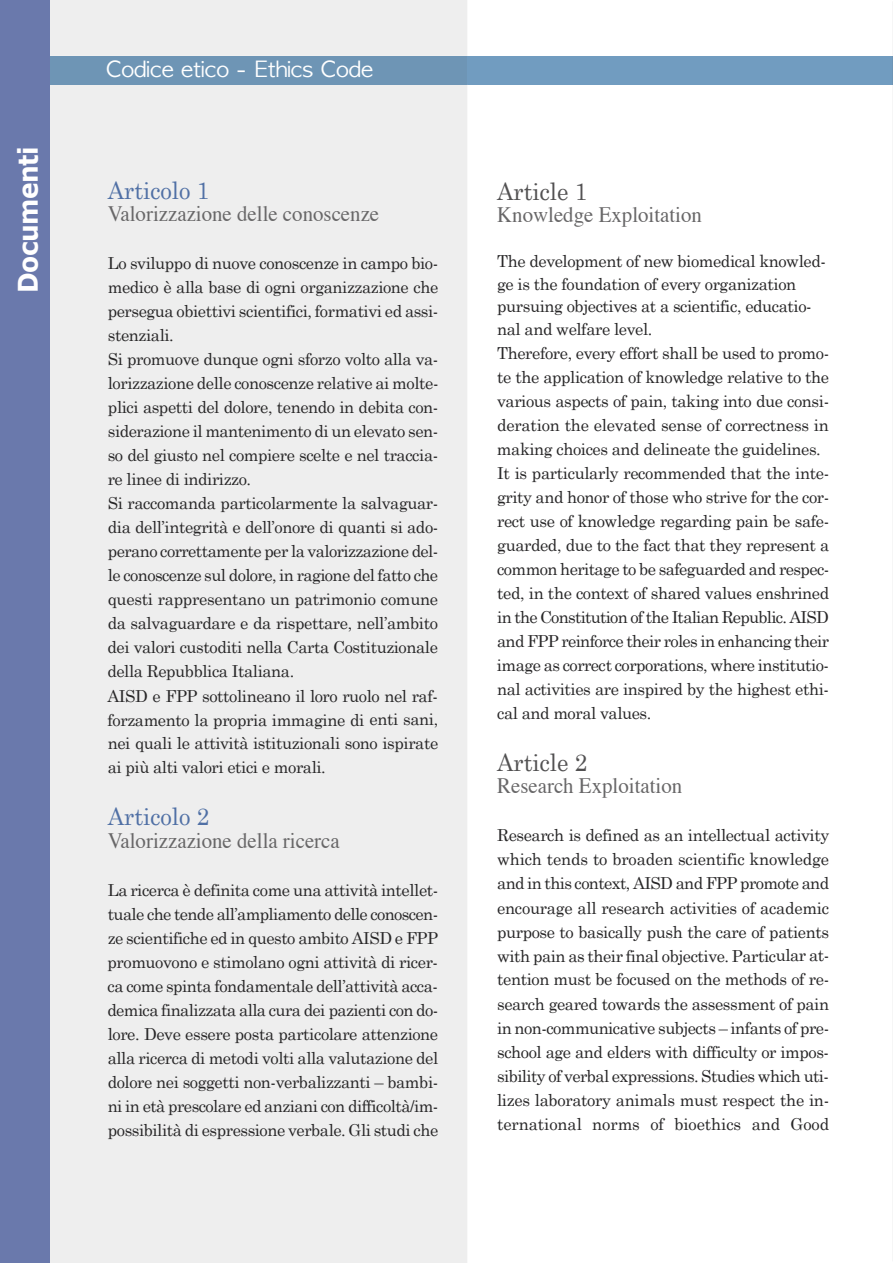
<style>
.page{position:relative;width:893px;height:1263px;background:#fff}
.page>*{position:absolute;margin:0;border:0;box-sizing:border-box;transform-origin:0 0}
.t1{font:700 27px "Verdana";letter-spacing:-.02em;color:#fff;scale:.92 1}
.t2{font:24px "Century Schoolbook";color:#5070a5;scale:.95 1}
.t3{font:24px "Century Schoolbook";color:#525152;scale:.95 1}
.t4{font:22.05px "Times";color:#686768;scale:.95 1}
.t5{font:21px "Apple Gothic";letter-spacing:.005em;color:#fff;scale:1.05 1}
.t6{font:16.5px/24px "Century Schoolbook";letter-spacing:-.025em;color:#272627}
</style>
<div class="page">
<div style="left:0;top:56px;width:893px;height:29px;background:#719cc0"></div>
<svg style="left:892px;top:56px;width:1px;height:29px"></svg>
<div style="left:50px;top:0;width:417px;height:1263px;background:#eee"></div>
<div style="left:3px;top:56px;width:464px;height:29px;background:#6e95b5"></div>
<div style="left:0;top:0;width:50px;height:1263px;background:#6a79ac"></div>
<h1 class="t1" style="left:11px;top:293px;width:161px;rotate:-90deg">Documenti</h1>
<p class="t5" style="left:106px;top:58px;width:256px">Codice etico - Ethics Code</p>
<h2 class="t2" style="left:108px;top:175px;width:109px">Articolo 1</h2>
<h3 class="t4" style="left:108px;top:205px;width:287px">Valorizzazione delle conoscenze</h3>
<p class="t6" style="left:107px;top:251px;width:333px">Lo sviluppo di nuove conoscenze in campo bio&shy;medico è alla base di ogni organizzazione che persegua obiettivi scientifici, formativi ed assi&shy;stenziali.<br>Si promuove dunque ogni sforzo volto alla va&shy;lorizzazione delle conoscenze relative ai molte&shy;plici aspetti del dolore, tenendo in debita con&shy;siderazione il mantenimento di un elevato sen&shy;so del giusto nel compiere scelte e nel traccia&shy;re linee di indirizzo.<br>Si raccomanda particolarmente la salvaguar&shy;dia dell’integrità e dell’onore di quanti si ado&shy;perano correttamente per la valorizzazione del&shy;le conoscenze sul dolore, in ragione del fatto che questi rappresentano un patrimonio comune da salvaguardare e da rispettare, nell’ambito dei valori custoditi nella Carta Costituzionale della Repubblica Italiana.<br>AISD e FPP sottolineano il loro ruolo nel raf&shy;forzamento la propria immagine di enti sani, nei quali le attività istituzionali sono ispirate ai più alti valori etici e morali.</p>
<h2 class="t2" style="left:108px;top:802px;width:109px">Articolo 2</h2>
<h3 class="t4" style="left:108px;top:831px;width:246px">Valorizzazione della ricerca</h3>
<p class="t6" style="left:107px;top:877px;width:332px;text-align:justify">La ricerca è definita come una attività intellet&shy;tuale che tende all’ampliamento delle conoscen&shy;ze scientifiche ed in questo ambito AISD e FPP promuovono e stimolano ogni attività di ricer&shy;ca come spinta fondamentale dell’attività acca&shy;demica finalizzata alla cura dei pazienti con do&shy;lore. Deve essere posta particolare attenzione alla ricerca di metodi volti alla valutazione del dolore nei soggetti non-verbalizzanti – bambi&shy;ni in età prescolare ed anziani con difficoltà/im&shy;possibilità di espressione verbale. Gli studi che</p>
<h2 class="t3" style="left:497px;top:176px;width:97px">Article 1</h2>
<h3 class="t4" style="left:497px;top:206px;width:217px">Knowledge Exploitation</h3>
<p class="t6" style="left:497px;top:250px;width:330px;line-height:22.5px">The development of new biomedical knowled&shy;ge is the foundation of every organization pursuing objectives at a scientific, educatio&shy;nal and welfare level.</p>
<p class="t6" style="left:497px;top:341px;width:334px">Therefore, every effort shall be used to promo&shy;te the application of knowledge relative to the various aspects of pain, taking into due consi&shy;deration the elevated sense of correctness in making choices and delineate the guidelines.<br>It is particularly recommended that the inte&shy;grity and honor of those who strive for the cor&shy;rect use of knowledge regarding pain be safe&shy;guarded, due to the fact that they represent a common heritage to be safeguarded and respec&shy;ted, in the context of shared values enshrined in the Constitution of the Italian Republic. AISD and FPP reinforce their roles in enhancing their image as correct corporations, where institutio&shy;nal activities are inspired by the highest ethi&shy;cal and moral values.</p>
<h2 class="t3" style="left:497px;top:747px;width:97px">Article 2</h2>
<h3 class="t4" style="left:497px;top:777px;width:196px">Research Exploitation</h3>
<p class="t6" style="left:497px;top:823px;width:334px;text-align:justify">Research is defined as an intellectual activity which tends to broaden scientific knowledge and in this context, AISD and FPP promote and encourage all research activities of academic purpose to basically push the care of patients with pain as their final objective. Particular at&shy;tention must be focused on the methods of re&shy;search geared towards the assessment of pain in non-communicative subjects – infants of pre&shy;school age and elders with difficulty or impos&shy;sibility of verbal expressions. Studies which uti&shy;lizes laboratory animals must respect the in&shy;ternational norms of bioethics and Good</p>
</div>
